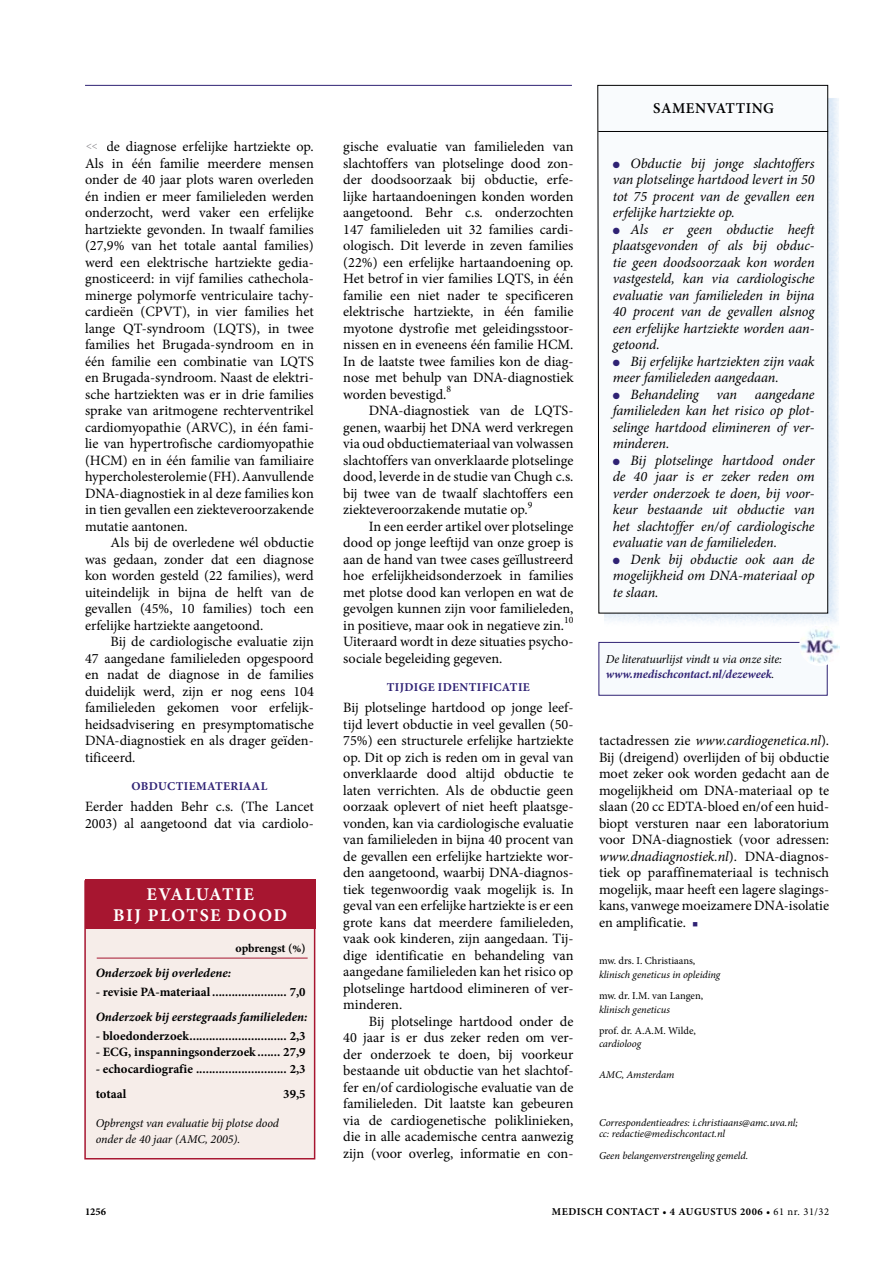
<style>
.page{position:relative;width:893px;height:1263px;background:#fff}
.page>*{position:absolute;margin:0;border:0;box-sizing:border-box;transform-origin:0 0}
.t1{font:700 18px/21.6px "Minion Pro";letter-spacing:.14em;color:#fff}
.t2{font:600 15px "Minion Pro";letter-spacing:.03em;color:#000}
.t3{font:14.25px/16.5px "Minion Pro";color:#000;text-align:justify}
.t4{font:italic 14.25px/16.5px "Minion Pro";letter-spacing:-.005em;color:#000;text-align:justify}
.t5{font:700 12.75px/25px "Minion Pro";letter-spacing:.005em;color:#000}
.t6{font:italic 700 12.75px "Minion Pro";color:#000}
.t7{font:italic 12.15px/15px "Minion Pro";letter-spacing:-.015em;color:#000}
.t8{font:italic 12px/16.5px "Minion Pro";letter-spacing:-.005em;color:#000}
.t9{font:700 12px "Minion Pro";color:#2f2274}
.t10{font:700 12px "Minion Pro";color:#000}
.t11{font:italic 10.5px/10.9px "Minion Pro";letter-spacing:-.005em;color:#000}
.t12{font:10.5px "Minion Pro";letter-spacing:-.025em;color:#000}
.t13{font:700 10.5px "Minion Pro";letter-spacing:.05em;color:#000}
.t14{font:10.5px "Minion Pro";color:#817f84}
.s1{color:#2f2274}
.s2{font-weight:700;color:#2f2274}
.s3{font-style:italic}
.s4{font-weight:400}
</style>
<div class="page">
<hr style="left:85px;top:85px;width:487px;height:1px;background:#2f2274">
<div style="left:85px;top:881px;width:230px;height:278px;background:#f6ede9"></div>
<div style="left:84px;top:880px;width:231px;height:279px;border:2px solid #a71630"></div>
<div style="left:85px;top:879px;width:230px;height:50px;background:#a71630"></div>
<hr style="left:97px;top:958px;width:211px;height:1px;background:#a71630">
<img style="left:603px;top:98px;width:236px;height:544px">
<svg style="left:597px;top:85px;width:231px;height:529px"></svg>
<hr style="left:598px;top:131px;width:230px;height:1px;background:#000">
<div style="left:599px;top:642px;width:228px;height:53px;background:#f7fafd"></div>
<div style="left:598px;top:642px;width:230px;height:54px;border:1px solid #2f2274"></div>
<div style="left:799px;top:625px;width:42px;height:41px;background:#fff;border-radius:50%"></div>
<img style="left:800px;top:627px;width:40px;height:36px">
<p class="t3" style="left:85px;top:138px;width:230px;text-align:left;text-indent:21px">de dia-gnose erfelijke hartziekte op.<br>Als in één familie meerdere mensen onder de 40 jaar plots waren overleden én indien er meer familie-leden werden onderzocht, werd vaker een erfelijke hartziekte gevonden. In twaalf families (27,9% van het totale aantal families) werd een elektrische hartziekte gedia&shy;gnosticeerd: in vijf families cathechola&shy;minerge polymorfe ventriculaire tachy&shy;cardieën (CPVT), in vier families het lange QT-syndroom (LQTS ), in twee families het Brugada-syndroom en in één familie een combinatie van LQTS en Brugada-syndroom. Naast de elektri&shy;sche hartziekten was er in drie families sprake van aritmogene rechterventrikel cardiomyopathie (ARVC), in één fami&shy;lie van hypertrofische cardiomyopathie (HCM) en in één familie van familiaire hypercholesterolemie (FH). Aanvullende DNA-diagnostiek in al deze families kon in tien gevallen een ziekteveroorzakende mutatie aantonen.</p>
<p class="t3" style="left:85px;top:534px;width:230px;text-indent:26px">Als bij de overledene wél obductie was gedaan, zonder dat een diagnose kon worden gesteld (22 families), werd uiteindelijk in bijna de helft van de gevallen (45%, 10 families) toch een erfelijke hartziekte aangetoond.</p>
<p class="t3" style="left:85px;top:633px;width:230px;text-indent:26px">Bij de cardiologische evaluatie zijn 47 aangedane familieleden opgespoord en nadat de diagnose in de families duidelijk werd, zijn er nog eens 104 familieleden gekomen voor erfelijk&shy;heidsadvisering en presymptomatische DNA-diagnostiek en als drager geïden&shy;tificeerd.</p>
<p class="t9" style="left:131px;top:778px;width:27px">Obductiemate</p>
<p class="t9" style="left:230px;top:778px;width:17px">riaa</p>
<p class="t9" style="left:261px;top:778px;width:7px">l</p>
<p class="t3" style="left:85px;top:798px;width:230px">Eerder hadden Behr c.s. (The Lancet<br>2003) al aangetoond dat via cardiolo-</p>
<p class="t14" style="left:86px;top:139px;width:13px">&lt;&lt;</p>
<p class="t3" style="left:343px;top:138px;width:232px">gische evaluatie van familieleden van slachtoffers van plotselinge dood zon&shy;der doodsoorzaak bij obductie, erfe&shy;lijke hartaandoeningen konden worden aangetoond. Behr c.s. onderzochten 147 familieleden uit 32 families cardi&shy;ologisch. Dit leverde in zeven families (22%) een erfelijke hartaandoening op.<br>Het betrof in vier families LQTS , in één familie een niet nader te specificeren elektrische hartziekte, in één familie myotone dystrofie met geleidingsstoor&shy;nissen en in eveneens één familie HCM.<br>In de laatste twee families kon de diag&shy;nose met behulp van DNA-diagnostiek worden bevestigd.<sup>8</sup></p>
<p class="t3" style="left:343px;top:402px;width:232px;text-indent:26px">DNA-diagnostiek van de LQTS - genen, waarbij het DNA werd verkregen via oud obductiemateriaal van volwassen slachtoffers van onverklaarde plotselinge dood, leverde in de studie van Chugh c.s. bij twee van de twaalf slachtoffers een ziekteveroorzakende mutatie op.<sup>9</sup></p>
<p class="t3" style="left:343px;top:518px;width:232px;text-indent:26px">In een eerder artikel over plotselinge dood op jonge leeftijd van onze groep is aan de hand van twee cases geïllustreerd hoe erfelijkheidsonderzoek in families met plotse dood kan verlopen en wat de gevolgen kunnen zijn voor familieleden, in positieve, maar ook in negatieve zin.<sup>10<br></sup>Uiteraard wordt in deze situaties psycho&shy;sociale begeleiding gegeven.</p>
<p class="t9" style="left:387px;top:679px;width:27px">Tijdige</p>
<p class="t9" style="left:438px;top:679px;width:9px">identi</p>
<p class="t9" style="left:482px;top:679px;width:15px">ficatie</p>
<p class="t3" style="left:343px;top:699px;width:232px">Bij plotselinge hartdood op jonge leef&shy;tijd levert obductie in veel gevallen (50- 75%) een structurele erfelijke hartziekte op. Dit op zich is reden om in geval van onverklaarde dood altijd obductie te laten verrichten. Als de obductie geen oorzaak oplevert of niet heeft plaatsge&shy;vonden, kan via cardiologische evaluatie van familieleden in bijna 40 procent van de gevallen een erfelijke hartziekte wor&shy;den aangetoond, waarbij DNA-diagnos&shy;tiek tegenwoordig vaak mogelijk is. In geval van een erfelijke hartziekte is er een grote kans dat meerdere familie-leden, vaak ook kinderen, zijn aangedaan. Tij&shy;dige identificatie en behandeling van aangedane familieleden kan het risico op plotselinge hartdood elimineren of ver&shy;minderen.</p>
<p class="t3" style="left:343px;top:1013px;width:232px;text-indent:26px">Bij plotselinge hartdood onder de 40 jaar is er dus zeker reden om ver&shy;der onderzoek te doen, bij voorkeur bestaande uit obductie van het slachtof&shy;fer en/of cardiologische evaluatie van de familieleden. Dit laatste kan gebeuren via de cardiogenetische poliklinieken, die in alle academische centra aanwezig zijn (voor overleg, informatie en con-</p>
<p class="t1" style="left:113px;top:883px;width:96px;text-indent:33px">evaluatie bij plotse</p>
<p class="t1" style="left:227px;top:904px;width:16px">dood</p>
<p class="t10" style="left:236px;top:940px;width:72px">opbrengst (%)</p>
<p class="t6" style="left:96px;top:964px;width:137px">Onderzoek bij overledene:</p>
<p class="t5" style="left:96px;top:979px;width:211px">- revisie PA-materiaal ....................... 7,0</p>
<p class="t6" style="left:96px;top:1008px;width:213px">Onderzoek bij eerstegraads familieleden:</p>
<p class="t5" style="left:96px;top:1023px;width:211px">- bloedonderzoek.............................. 2,3</p>
<p class="t5" style="left:96px;top:1039px;width:211px">- ECG, inspanningsonderzoek ....... 27,9</p>
<p class="t5" style="left:96px;top:1056px;width:212px">- echocardiografie ............................ 2,3 totaal</p>
<p class="t5" style="left:283px;top:1081px;width:24px">39,5</p>
<p class="t8" style="left:96px;top:1115px;width:185px">Opbrengst van evaluatie bij plotse dood onder de 40 jaar (AMC, 2005).</p>
<p class="t2" style="left:653px;top:99px;width:122px">SAMENVATTING</p>
<p class="t4" style="left:613px;top:155px;width:203px"><span class="s1">●</span> Obductie bij jonge slachtoffers van plotselinge hartdood levert in 50 tot 75 procent van de gevallen een erfelijke hartziekte op.</p>
<p class="t4" style="left:613px;top:221px;width:203px"><span class="s1">●</span> Als er geen obductie heeft plaatsgevonden of als bij obduc&shy;tie geen doodsoorzaak kon worden vast-gesteld, kan via cardiologische evaluatie van familieleden in bijna 40 procent van de gevallen alsnog een erfelijke hartziekte worden aan&shy;getoond.</p>
<p class="t4" style="left:613px;top:353px;width:203px"><span class="s1">●</span> Bij erfelijke hartziekten zijn vaak meer familieleden aangedaan.</p>
<p class="t4" style="left:613px;top:386px;width:203px"><span class="s1">●</span> Behandeling van aangedane familieleden kan het risico op plot&shy;selinge hartdood elimineren of ver&shy;minderen.</p>
<p class="t4" style="left:613px;top:452px;width:203px"><span class="s1">●</span> Bij plotselinge hartdood onder de 40 jaar is er zeker reden om verder onderzoek te doen, bij voor&shy;keur bestaande uit obductie van het slachtoffer en/of cardiologische evaluatie van de familieleden.</p>
<p class="t4" style="left:613px;top:551px;width:203px"><span class="s1">●</span> Denk bij obductie ook aan de mogelijkheid om DNA-materiaal op te slaan.</p>
<p class="t7" style="left:606px;top:651px;width:178px">De literatuurlijst vindt u via onze site: <span class="s2">www.medischcontact.nl/dezeweek</span>.</p>
<p class="t3" style="left:599px;top:732px;width:232px">tactadressen zie <span class="s3">www.cardiogenetica.nl</span>).<br>Bij (dreigend) overlijden of bij obductie moet zeker ook worden gedacht aan de mogelijkheid om DNA-materiaal op te slaan (20 cc EDTA-bloed en/of een huid&shy;biopt versturen naar een laboratorium voor DNA-diagnostiek (voor adressen: <span class="s3">www.dnadiagnostiek.nl</span>). DNA-diagnos&shy;tiek op paraffinemateriaal is technisch mogelijk, maar heeft een lagere slagings&shy;kans, vanwege moeizamere DNA-isolatie en amplificatie. <span class="s1">■</span></p>
<p class="t12" style="left:599px;top:954px;width:98px">mw. drs. I. Christiaans,</p>
<p class="t11" style="left:599px;top:969px;width:123px">klinisch geneticus in opleiding</p>
<p class="t12" style="left:599px;top:988px;width:106px">mw. dr. I.M. van Langen,</p>
<p class="t11" style="left:599px;top:1004px;width:72px">klinisch geneticus</p>
<p class="t12" style="left:599px;top:1023px;width:98px">prof. dr. A.A.M. Wilde,</p>
<p class="t11" style="left:599px;top:1038px;width:44px">cardioloog</p>
<p class="t11" style="left:599px;top:1069px;width:77px">AMC, Amsterdam</p>
<p class="t11" style="left:599px;top:1117px;width:200px">Correspondentieadres: i.christiaans@amc.uva.nl; cc: redactie@medischcontact.nl</p>
<p class="t11" style="left:599px;top:1150px;width:151px">Geen belangenverstrengeling gemeld.</p>
<p class="t13" style="left:85px;top:1204px;width:23px">1256</p>
<p class="t13" style="left:552px;top:1204px;width:279px">MEDISCH CONTACT • 4 AUGUSTUS 2006 • <span class="s4">61 nr. 31/32</span></p>
</div>
